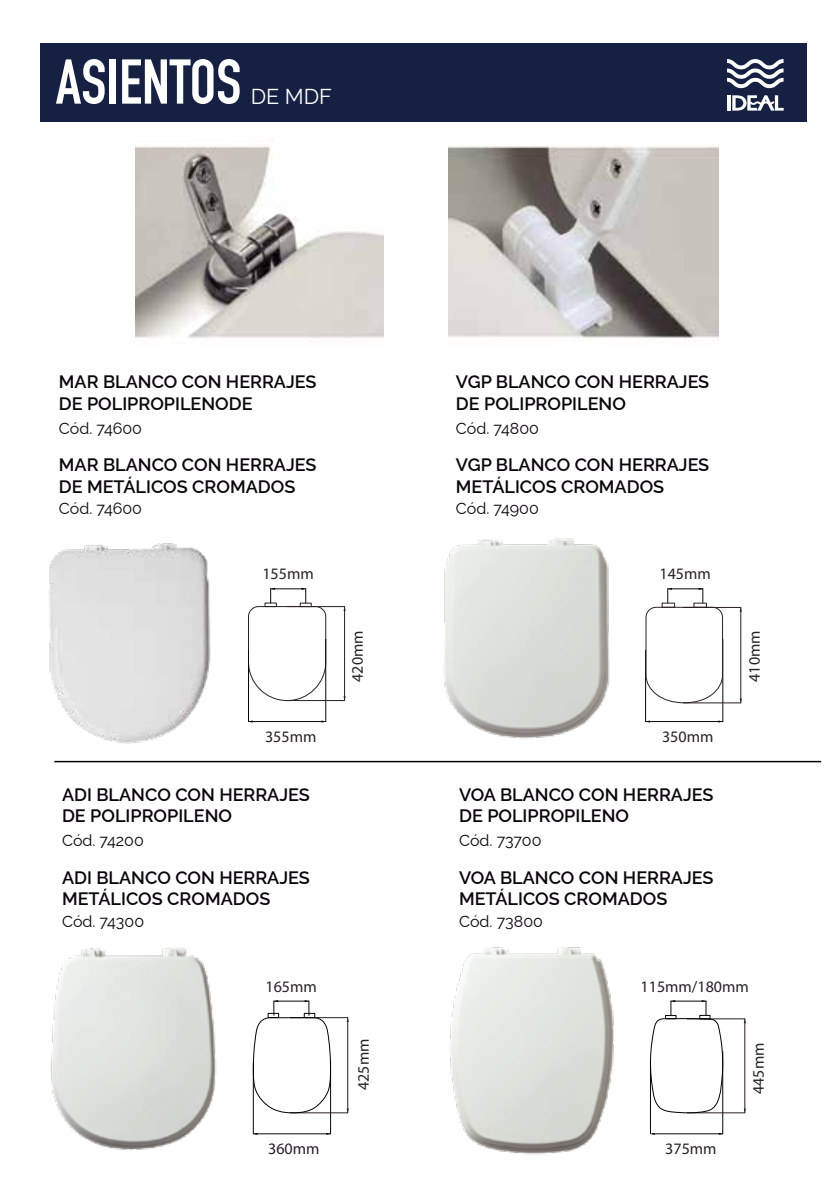
<style>
.page{position:relative;width:840px;height:1191px;background:#fff}
.page>*{position:absolute;margin:0;border:0;box-sizing:border-box;transform-origin:0 0}
.t1{font:62.2px "DIN Engschrift Std";color:#fff}
.t2{font:21.6px "Raleway";color:#fff}
.t3{font:600 18px/21.6px "Raleway";color:#090609}
.t4{font:16px "Raleway";color:#090609}
.t5{font:16px "Myriad Pro";color:#291f28}
</style>
<div class="page">
<hr style="left:54px;top:761px;width:766px;height:1px;background:#090609">
<div style="left:40px;top:43px;width:766px;height:79px;background:#152042"></div>
<svg style="left:727px;top:95px;width:3px;height:16px"></svg>
<svg style="left:732px;top:95px;width:51px;height:16px"></svg>
<svg style="left:727px;top:59px;width:56px;height:29px"></svg>
<img style="left:136px;top:145px;width:247px;height:193px">
<img style="left:448px;top:146px;width:269px;height:196px">
<hr style="left:248px;top:650px;width:1px;height:71px;background:#090609">
<hr style="left:325px;top:639px;width:1px;height:82px;background:#090609">
<hr style="left:248px;top:721px;width:77px;height:1px;background:#090609">
<hr style="left:287px;top:700px;width:57px;height:1px;background:#2a1e28">
<hr style="left:287px;top:606px;width:57px;height:1px;background:#2a1e28">
<hr style="left:344px;top:606px;width:1px;height:94px;background:#2a1e28">
<svg style="left:248px;top:588px;width:78px;height:113px"></svg>
<img style="left:49px;top:543px;width:162px;height:201px">
<hr style="left:645px;top:650px;width:1px;height:71px;background:#090609">
<hr style="left:722px;top:639px;width:1px;height:82px;background:#090609">
<hr style="left:645px;top:721px;width:77px;height:1px;background:#090609">
<hr style="left:683px;top:702px;width:57px;height:1px;background:#2a1e28">
<hr style="left:740px;top:607px;width:1px;height:96px;background:#2a1e28">
<hr style="left:253px;top:1062px;width:1px;height:71px;background:#090609">
<hr style="left:330px;top:1060px;width:1px;height:73px;background:#090609">
<hr style="left:253px;top:1133px;width:77px;height:1px;background:#090609">
<hr style="left:290px;top:1112px;width:57px;height:1px;background:#2a1e28">
<hr style="left:290px;top:1017px;width:57px;height:1px;background:#2a1e28">
<hr style="left:347px;top:1017px;width:1px;height:95px;background:#2a1e28">
<hr style="left:649px;top:1062px;width:1px;height:71px;background:#090609">
<hr style="left:722px;top:1051px;width:1px;height:82px;background:#090609">
<hr style="left:651px;top:1133px;width:71px;height:1px;background:#090609">
<hr style="left:687px;top:1112px;width:57px;height:1px;background:#2a1e28">
<hr style="left:687px;top:1018px;width:57px;height:1px;background:#2a1e28">
<hr style="left:744px;top:1018px;width:1px;height:94px;background:#2a1e28">
<img style="left:443px;top:538px;width:167px;height:201px">
<hr style="left:683px;top:607px;width:57px;height:1px;background:#2a1e28">
<svg style="left:645px;top:588px;width:78px;height:116px"></svg>
<div style="left:661px;top:602px;width:13px;height:6px;border:1px solid #2a1e28"></div>
<div style="left:693px;top:602px;width:13px;height:6px;border:1px solid #2a1e28"></div>
<img style="left:51px;top:947px;width:166px;height:203px">
<svg style="left:252px;top:1000px;width:79px;height:114px"></svg>
<div style="left:267px;top:1013px;width:12px;height:5px;border:1px solid #020203"></div>
<div style="left:303px;top:1013px;width:12px;height:5px;border:1px solid #020203"></div>
<img style="left:449px;top:947px;width:165px;height:208px">
<svg style="left:649px;top:1000px;width:75px;height:114px"></svg>
<div style="left:664px;top:1015px;width:12px;height:4px;border:1px solid #020203"></div>
<div style="left:699px;top:1015px;width:11px;height:4px;border:1px solid #020203"></div>
<h1 class="t1" style="left:56px;top:45px;width:187px">ASIENTOS</h1>
<p class="t2" style="left:251px;top:79px;width:83px">DE MDF</p>
<p class="t3" style="left:59px;top:369px;width:259px">MAR BLANCO CON HERRAJES<br>DE POLIPROPILENODE</p>
<p class="t4" style="left:59px;top:415px;width:85px">Cód. 74600</p>
<p class="t3" style="left:59px;top:452px;width:259px">MAR BLANCO CON HERRAJES<br>DE METÁLICOS CROMADOS</p>
<p class="t4" style="left:59px;top:496px;width:85px">Cód. 74600</p>
<p class="t3" style="left:455px;top:369px;width:255px">VGP BLANCO CON HERRAJES<br>DE POLIPROPILENO</p>
<p class="t4" style="left:455px;top:415px;width:84px">Cód. 74800</p>
<p class="t3" style="left:455px;top:452px;width:255px">VGP BLANCO CON HERRAJES<br>METÁLICOS CROMADOS</p>
<p class="t4" style="left:455px;top:496px;width:84px">Cód. 74900</p>
<p class="t5" style="left:262px;top:564px;width:53px">155mm</p>
<p class="t5" style="left:659px;top:564px;width:53px">145mm</p>
<p class="t5" style="left:347px;top:682px;width:53px;rotate:-90deg">420mm</p>
<p class="t5" style="left:744px;top:682px;width:53px;rotate:-90deg">410mm</p>
<p class="t5" style="left:265px;top:726px;width:53px">355mm</p>
<p class="t5" style="left:661px;top:726px;width:53px">350mm</p>
<p class="t3" style="left:62px;top:781px;width:249px">ADI BLANCO CON HERRAJES<br>DE POLIPROPILENO</p>
<p class="t4" style="left:62px;top:828px;width:83px">Cód. 74200</p>
<p class="t3" style="left:62px;top:864px;width:249px">ADI BLANCO CON HERRAJES<br>METÁLICOS CROMADOS</p>
<p class="t4" style="left:62px;top:908px;width:83px">Cód. 74300</p>
<p class="t3" style="left:459px;top:781px;width:256px">VOA BLANCO CON HERRAJES<br>DE POLIPROPILENO</p>
<p class="t4" style="left:459px;top:828px;width:84px">Cód. 73700</p>
<p class="t3" style="left:459px;top:864px;width:256px">VOA BLANCO CON HERRAJES<br>METÁLICOS CROMADOS</p>
<p class="t4" style="left:459px;top:908px;width:85px">Cód. 73800</p>
<p class="t5" style="left:265px;top:976px;width:53px">165mm</p>
<p class="t5" style="left:640px;top:976px;width:110px">115mm/180mm</p>
<p class="t5" style="left:353px;top:1090px;width:53px;rotate:-90deg">425mm</p>
<p class="t5" style="left:748px;top:1094px;width:53px;rotate:-90deg">445mm</p>
<p class="t5" style="left:268px;top:1138px;width:53px">360mm</p>
<p class="t5" style="left:665px;top:1138px;width:53px">375mm</p>
</div>
